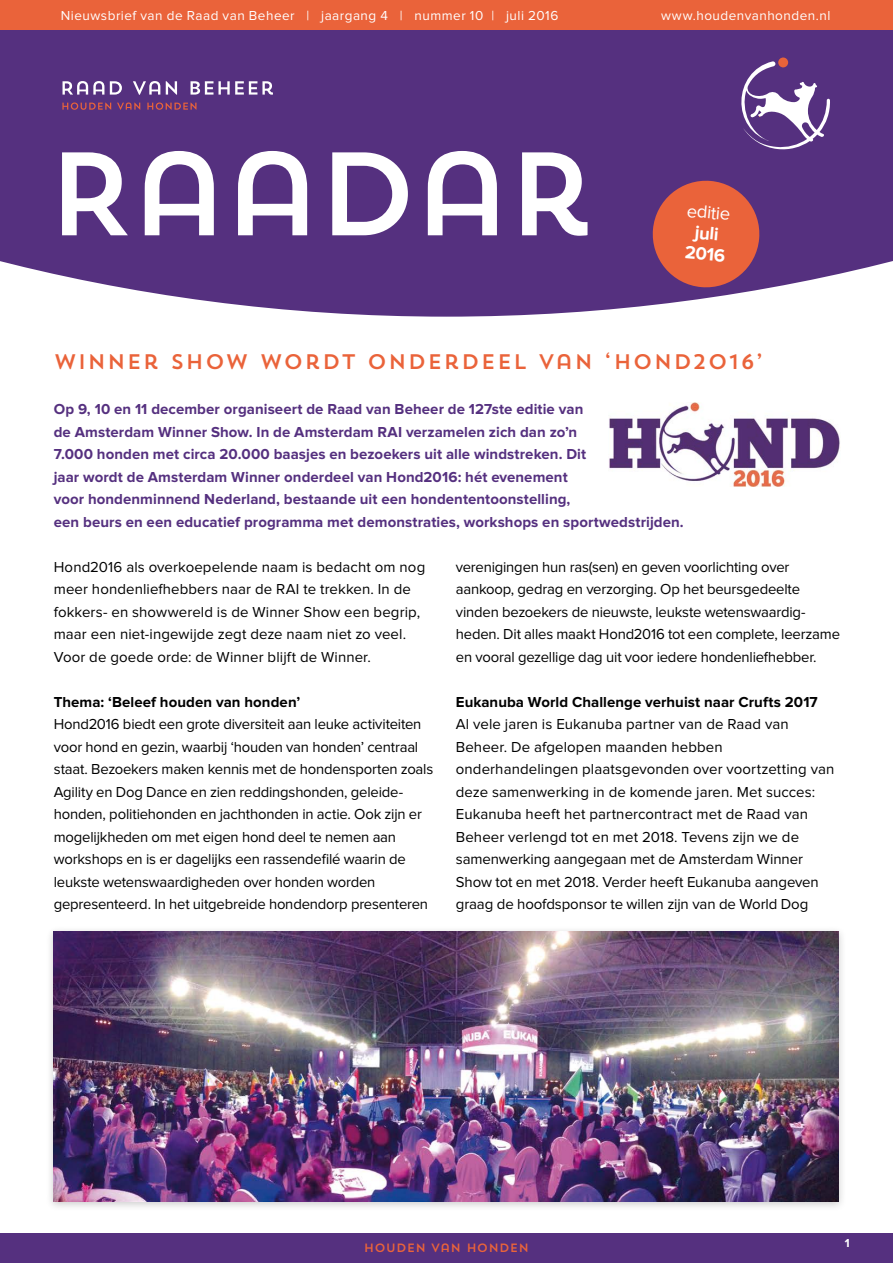
<style>
.page{position:relative;width:893px;height:1263px;background:#fff}
.page>*{position:absolute;margin:0;border:0;box-sizing:border-box;transform-origin:0 0}
.t1{font:117.9px "Trend Sans One";letter-spacing:-.07em;color:#fff}
.t2{font:21px "Trend Sans One";letter-spacing:.045em;color:#ea633a}
.t3{font:700 18.45px/20.9px "Proxima Nova";color:#fff;text-align:center}
.t4{font:18.45px "Proxima Nova";color:#fff}
.t5{font:15px/22.5px "Proxima Nova";letter-spacing:-.01em;color:#000}
.t6{font:700 15px/22.5px "Proxima Nova";letter-spacing:.005em;color:#55307f}
.t7{font:700 15px "Proxima Nova";letter-spacing:.005em;color:#000}
.t8{font:13.5px "Proxima Nova";letter-spacing:.035em;color:#fff}
.t9{font:12px "Trend Sans One";color:#ea633a}
.t10{font:700 12px "Proxima Nova";color:#fff}
</style>
<div class="page">
<svg style="left:0;top:30px;width:893px;height:287px;background:#613e88"></svg>
<svg style="left:63px;top:81px;width:41px;height:14px"></svg>
<svg style="left:110px;top:81px;width:12px;height:14px"></svg>
<svg style="left:133px;top:81px;width:27px;height:14px"></svg>
<svg style="left:166px;top:81px;width:11px;height:14px"></svg>
<svg style="left:191px;top:81px;width:82px;height:14px"></svg>
<svg style="left:62px;top:103px;width:49px;height:7px"></svg>
<svg style="left:117px;top:103px;width:23px;height:7px"></svg>
<svg style="left:147px;top:103px;width:49px;height:7px"></svg>
<svg style="left:730px;top:61px;width:100px;height:89px"></svg>
<div style="left:778px;top:58px;width:10px;height:9px;background:#e9633a;border-radius:50%"></div>
<div style="left:0;top:0;width:893px;height:30px;background:#ea633a"></div>
<div style="left:0;top:1233px;width:893px;height:30px;background:#55307f"></div>
<svg style="left:650px;top:178px;width:112px;height:112px;background:#be544d"></svg>
<div style="left:45px;top:925px;width:802px;height:287px;background:#000;opacity:.2"></div>
<img style="left:53px;top:932px;width:786px;height:270px">
<img style="left:609px;top:402px;width:231px;height:84px">
<p class="t8" style="left:61px;top:9px;width:499px">Nieuwsbrief van de Raad van Beheer | jaargang 4 | nummer 10 | juli 2016</p>
<p class="t8" style="left:661px;top:9px;width:171px">www.houdenvanhonden.nl</p>
<h1 class="t1" style="left:45px;top:118px;width:555px">RAADAR</h1>
<p class="t4" style="left:688px;top:202px;width:45px;rotate:5deg">editie</p>
<p class="t3" style="left:687px;top:222px;width:42px;rotate:5deg">juli<br>2016</p>
<h2 class="t2" style="left:54px;top:348px;width:711px">WINNER SHOW WORDT ONDERDEEL VAN ‘HOND2016’</h2>
<p class="t6" style="left:54px;top:398px;width:631px">Op 9, 10 en 11 december organiseert de Raad van Beheer de 127ste editie van<br>de Amsterdam Winner Show. In de Amsterdam RAI verzamelen zich dan zo’n<br>7.000 honden met circa 20.000 baasjes en bezoekers uit alle windstreken. Dit<br>jaar wordt de Amsterdam Winner onderdeel van Hond2016: hét evenement<br>voor hondenminnend Nederland, bestaande uit een hondententoonstelling,<br>een beurs en een educatief programma met demonstraties, workshops en sportwedstrijden.</p>
<p class="t5" style="left:54px;top:556px;width:373px">Hond2016 als overkoepelende naam is bedacht om nog meer hondenliefhebbers naar de RAI te trekken. In de fokkers- en showwereld is de Winner Show een begrip, maar een niet-ingewijde zegt deze naam niet zo veel.<br>Voor de goede orde: de Winner blijft de Winner.</p>
<p class="t7" style="left:54px;top:695px;width:248px">Thema: ‘Beleef houden van honden’</p>
<p class="t5" style="left:54px;top:713px;width:381px">Hond2016 biedt een grote diversiteit aan leuke activiteiten voor hond en gezin, waarbij ‘houden van honden’ centraal staat. Bezoekers maken kennis met de hondensporten zoals Agility en Dog Dance en zien reddingshonden, geleide&shy;honden, politiehonden en jachthonden in actie. Ook zijn er mogelijkheden om met eigen hond deel te nemen aan workshops en is er dagelijks een rassendefilé waarin de leukste wetenswaardigheden over honden worden gepresenteerd. In het uitgebreide hondendorp presenteren</p>
<p class="t5" style="left:456px;top:556px;width:386px">verenigingen hun ras(sen) en geven voorlichting over aankoop, gedrag en verzorging. Op het beursgedeelte vinden bezoekers de nieuwste, leukste wetenswaardig&shy;heden. Dit alles maakt Hond2016 tot een complete, leerzame en vooral gezellige dag uit voor iedere hondenliefhebber.</p>
<p class="t7" style="left:456px;top:695px;width:363px">Eukanuba World Challenge verhuist naar Crufts 2017</p>
<p class="t5" style="left:456px;top:713px;width:380px">Al vele jaren is Eukanuba partner van de Raad van Beheer. De afgelopen maanden hebben onderhandelingen plaatsgevonden over voortzetting van deze samenwerking in de komende jaren. Met succes:<br>Eukanuba heeft het partnercontract met de Raad van Beheer verlengd tot en met 2018. Tevens zijn we de samenwerking aangegaan met de Amsterdam Winner Show tot en met 2018. Verder heeft Eukanuba aangeven graag de hoofdsponsor te willen zijn van de World Dog</p>
<p class="t9" style="left:364px;top:1240px;width:167px">HOUDEN VAN HONDEN</p>
<p class="t10" style="left:845px;top:1237px;width:6px">1</p>
</div>
